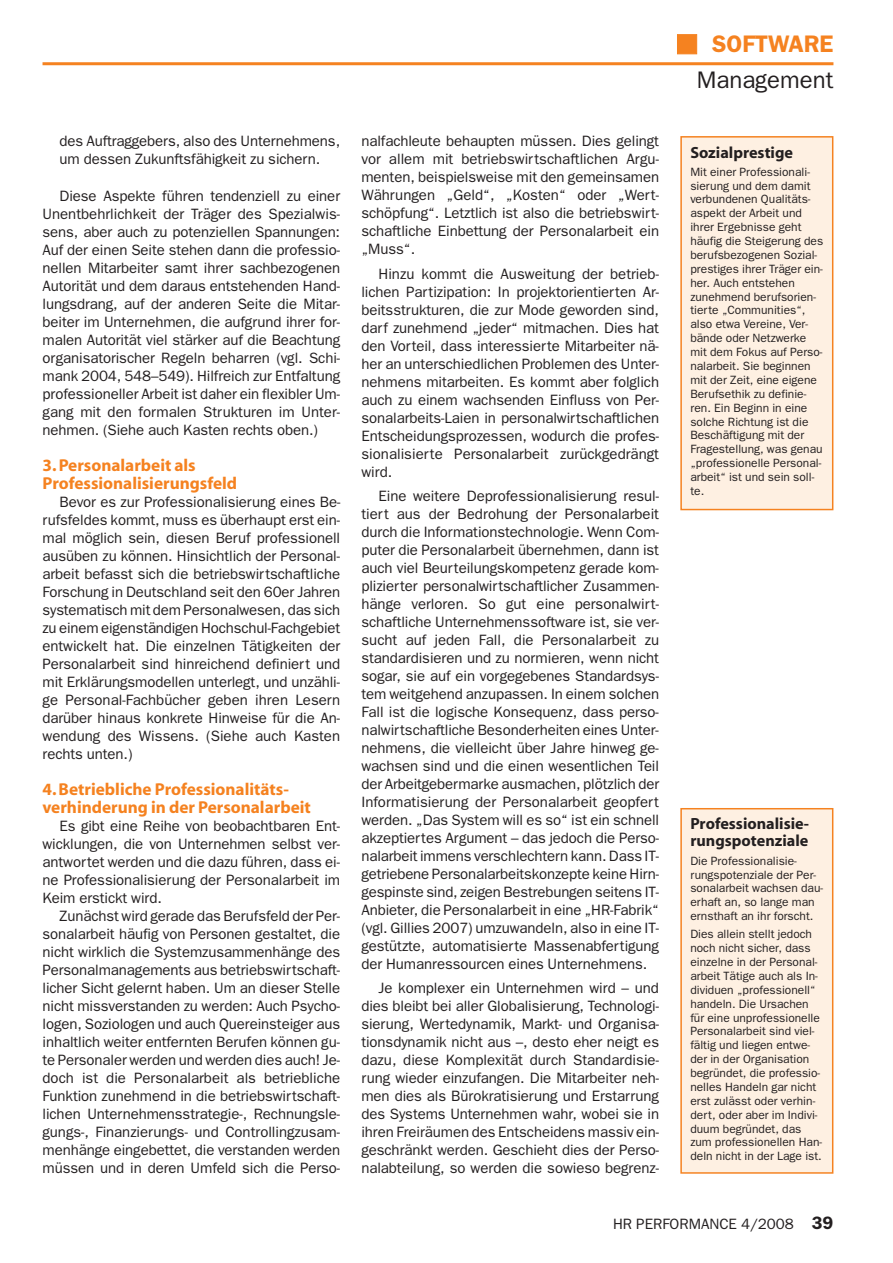
<style>
.page{position:relative;width:893px;height:1263px;background:#fff}
.page>*{position:absolute;margin:0;border:0;box-sizing:border-box;transform-origin:0 0}
.t1{font:24px "Franklin Gothic";color:#231f20}
.t2{font:600 24px "Franklin Gothic";color:#f58220}
.t3{font:700 17.25px/18px "Myriad";color:#f58220}
.t4{font:700 16.2px/17px "Myriad";color:#231f20}
.t5{font:15px/18px "Franklin Gothic";letter-spacing:-.005em;color:#231f20;text-align:justify}
.t6{font:12px/14px "Franklin Gothic";color:#231f20}
.s1{font-weight:600;font-size:18px}
</style>
<div class="page">
<hr style="left:43px;top:62px;width:790px;height:3px;background:#f58220">
<div style="left:682px;top:138px;width:150px;height:371px;background:#fef0e2"></div>
<div style="left:680px;top:136px;width:153px;height:374px;border:2px solid #f58220"></div>
<div style="left:682px;top:809px;width:150px;height:363px;background:#fef0e2"></div>
<div style="left:680px;top:808px;width:153px;height:366px;border:2px solid #f58220"></div>
<p class="t5" style="left:60px;top:134px;width:282px">des Auftraggebers, also des Unternehmens, um dessen Zukunftsfähigkeit zu sichern.</p>
<p class="t5" style="left:43px;top:188px;width:299px;text-indent:17px">Diese Aspekte führen tendenziell zu einer Unentbehrlichkeit der Träger des Spezialwis&shy;sens, aber auch zu potenziellen Spannungen:<br>Auf der einen Seite stehen dann die professio&shy;nellen Mitarbeiter samt ihrer sachbezogenen Autorität und dem daraus entstehenden Hand&shy;lungsdrang, auf der anderen Seite die Mitar&shy;beiter im Unternehmen, die aufgrund ihrer for&shy;malen Autorität viel stärker auf die Beachtung organisatorischer Regeln beharren (vgl. Schi&shy;mank 2004, 548–549). Hilfreich zur Entfaltung professioneller Arbeit ist daher ein flexibler Um&shy;gang mit den formalen Strukturen im Unter&shy;nehmen. (Siehe auch Kasten rechts oben.)</p>
<p class="t3" style="left:43px;top:457px;width:196px">3. Personalarbeit als<br>Professionalisierungsfeld</p>
<p class="t5" style="left:43px;top:494px;width:299px;text-indent:17px">Bevor es zur Professionalisierung eines Be&shy;rufsfeldes kommt, muss es überhaupt erst ein&shy;mal möglich sein, diesen Beruf professionell ausüben zu können. Hinsichtlich der Personal&shy;arbeit befasst sich die betriebswirtschaftliche Forschung in Deutschland seit den 60er Jahren systematisch mit dem Personalwesen, das sich zu einem eigenständigen Hochschul-Fachgebiet entwickelt hat. Die einzelnen Tätigkeiten der Personalarbeit sind hinreichend definiert und mit Erklärungsmodellen unterlegt, und unzähli&shy;ge Personal-Fachbücher geben ihren Lesern darüber hinaus konkrete Hinweise für die An&shy;wendung des Wissens. (Siehe auch Kasten rechts unten.)</p>
<p class="t3" style="left:43px;top:781px;width:270px">4. Betriebliche Professionalitäts - verhinderung in der Personalarbeit</p>
<p class="t5" style="left:43px;top:818px;width:299px;text-indent:17px">Es gibt eine Reihe von beobachtbaren Ent&shy;wicklungen, die von Unternehmen selbst ver&shy;antwortet werden und die dazu führen, dass ei&shy;ne Professionalisierung der Personalarbeit im Keim erstickt wird.</p>
<p class="t5" style="left:43px;top:908px;width:299px;text-indent:17px">Zunächst wird gerade das Berufsfeld der Per&shy;sonalarbeit häufig von Personen gestaltet, die nicht wirklich die Systemzusammenhänge des Personalmanagements aus betriebswirtschaft&shy;licher Sicht gelernt haben. Um an dieser Stelle nicht missverstanden zu werden: Auch Psycho&shy;logen, Soziologen und auch Quereinsteiger aus inhaltlich weiter entfernten Berufen können gu&shy;te Personaler werden und werden dies auch! Je&shy;doch ist die Personalarbeit als betriebliche Funktion zunehmend in die betriebswirtschaft&shy;lichen Unternehmensstrategie-, Rechnungsle&shy;gungs-, Finanzierungs- und Controllingzusam&shy;menhänge eingebettet, die verstanden werden müssen und in deren Umfeld sich die Perso-</p>
<p class="t5" style="left:361px;top:134px;width:299px">nalfachleute behaupten müssen. Dies gelingt vor allem mit betriebswirtschaftlichen Argu&shy;menten, beispielsweise mit den gemeinsamen Währungen „Geld“, „Kosten“ oder „Wert&shy;schöpfung“. Letztlich ist also die betriebswirt&shy;schaftliche Einbettung der Personalarbeit ein „Muss“.</p>
<p class="t5" style="left:361px;top:266px;width:299px;text-indent:17px">Hinzu kommt die Ausweitung der betrieb&shy;lichen Partizipation: In projektorientierten Ar&shy;beitsstrukturen, die zur Mode geworden sind, darf zunehmend „jeder“ mitmachen. Dies hat den Vorteil, dass interessierte Mitarbeiter nä&shy;her an unterschiedlichen Problemen des Unter&shy;nehmens mitarbeiten. Es kommt aber folglich auch zu einem wachsenden Einfluss von Per&shy;sonalarbeits-Laien in personalwirtschaftlichen Entscheidungsprozessen, wodurch die profes&shy;sionalisierte Personalarbeit zurückgedrängt wird.</p>
<p class="t5" style="left:361px;top:488px;width:299px;text-indent:17px">Eine weitere Deprofessionalisierung resul&shy;tiert aus der Bedrohung der Personalarbeit durch die Informationstechnologie. Wenn Com&shy;puter die Personalarbeit übernehmen, dann ist auch viel Beurteilungskompetenz gerade kom&shy;plizierter personalwirtschaftlicher Zusammen&shy;hänge verloren. So gut eine personalwirt&shy;schaftliche Unternehmenssoftware ist, sie ver&shy;sucht auf jeden Fall, die Personalarbeit zu standardisieren und zu normieren, wenn nicht sogar, sie auf ein vorgegebenes Standardsys&shy;tem weitgehend anzupassen. In einem solchen Fall ist die logische Konsequenz, dass perso&shy;nalwirtschaftliche Besonderheiten eines Unter&shy;nehmens, die vielleicht über Jahre hinweg ge&shy;wachsen sind und die einen wesentlichen Teil der Arbeitgebermarke ausmachen, plötzlich der Informatisierung der Personalarbeit geopfert werden. „Das System will es so“ ist ein schnell akzeptiertes Argument – das jedoch die Perso&shy;nalarbeit immens verschlechtern kann. Dass IT&shy;getriebene Personalarbeitskonzepte keine Hirn&shy;gespinste sind, zeigen Bestrebungen seitens IT-Anbieter, die Personalarbeit in eine „HR-Fabrik“ (vgl. Gillies 2007) umzuwandeln, also in eine IT&shy;gestützte, automatisierte Massenabfertigung der Humanressourcen eines Unternehmens.</p>
<p class="t5" style="left:361px;top:980px;width:299px;text-indent:17px">Je komplexer ein Unternehmen wird – und dies bleibt bei aller Globalisierung, Technologi&shy;sierung, Wertedynamik, Markt- und Organisa&shy;tionsdynamik nicht aus –, desto eher neigt es dazu, diese Komplexität durch Standardisie&shy;rung wieder einzufangen. Die Mitarbeiter neh&shy;men dies als Bürokratisierung und Erstarrung des Systems Unternehmen wahr, wobei sie in ihren Freiräumen des Entscheidens massiv ein&shy;geschränkt werden. Geschieht dies der Perso&shy;nalabteilung, so werden die sowieso begrenz-</p>
<h1 class="t2" style="left:712px;top:36px;width:123px">SOFTWARE</h1>
<h1 class="t1" style="left:697px;top:72px;width:138px">Management</h1>
<p class="t4" style="left:690px;top:145px;width:104px">Sozialprestige</p>
<p class="t6" style="left:690px;top:166px;width:134px">Mit einer Professionali&shy;sierung und dem damit verbundenen Qualitäts - aspekt der Arbeit und ihrer Ergebnisse geht häufig die Steigerung des berufsbezogenen Sozial&shy;prestiges ihrer Träger ein&shy;her. Auch entstehen zunehmend berufsorien&shy;tierte „Communities“, also etwa Vereine, Ver&shy;bände oder Netzwerke mit dem Fokus auf Perso&shy;nalarbeit. Sie beginnen mit der Zeit, eine eigene<br>Berufsethik zu definie&shy;ren. Ein Beginn in eine solche Richtung ist die<br>Beschäftigung mit der<br>Fragestellung, was genau „professionelle Personal&shy;arbeit“ ist und sein soll&shy;te.</p>
<p class="t4" style="left:690px;top:817px;width:120px">Professionalisie&shy;rungspotenziale</p>
<p class="t6" style="left:690px;top:854px;width:134px">Die Professionalisie&shy;rungspotenziale der Per&shy;sonalarbeit wachsen dau&shy;erhaft an, so lange man ernsthaft an ihr forscht.</p>
<p class="t6" style="left:690px;top:928px;width:133px">Dies allein stellt jedoch noch nicht sicher, dass einzelne in der Personal&shy;arbeit Tätige auch als In&shy;dividuen „professionell“ handeln. Die Ursachen für eine unprofessionelle<br>Personalarbeit sind viel&shy;fältig und liegen entwe&shy;der in der Organisation begründet, die professio&shy;nelles Handeln gar nicht erst zulässt oder verhin&shy;dert, oder aber im Indivi&shy;duum begründet, das zum professionellen Han&shy;deln nicht in der Lage ist.</p>
<p class="t5" style="left:613px;top:1216px;width:222px">HR PERFORMANCE 4/2008 <span class="s1">39</span></p>
</div>
